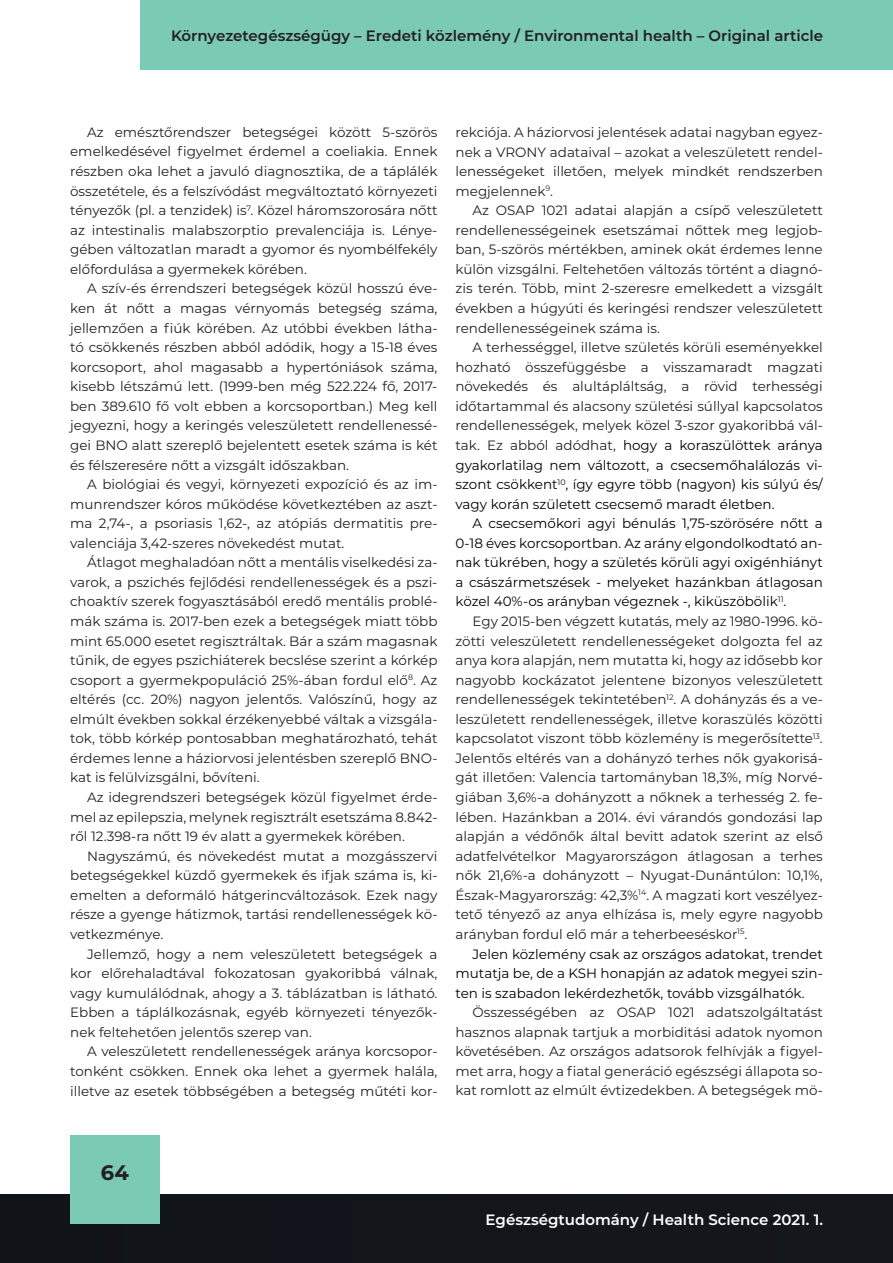
<style>
.page{position:relative;width:893px;height:1263px;background:#fff}
.page>*{position:absolute;margin:0;border:0;box-sizing:border-box;transform-origin:0 0}
.t1{font:700 21px "Montserrat";color:#231f20}
.t2{font:600 15px "Montserrat";color:#231f20}
.t3{font:600 15px "Montserrat";color:#fff}
.t4{font:13.5px/19.5px "Montserrat";color:#231f20;text-align:justify}
.t5{font:13.5px/19.5px "Montserrat";color:#000001;text-align:justify}
.s1{color:#000001}
</style>
<div class="page">
<div style="left:140px;top:1px;width:753px;height:69px;background:#7acab4"></div>
<div style="left:0;top:1195px;width:893px;height:68px;background:#13151b"></div>
<div style="left:70px;top:1135px;width:89px;height:89px;background:#7acab4"></div>
<p class="t2" style="left:171px;top:25px;width:653px">Környezetegészségügy – Eredeti közlemény / Environmental health – Original article</p>
<p class="t4" style="left:70px;top:122px;width:369px;text-indent:17px">Az emésztőrendszer betegségei között 5-szörös emelkedésével figyelmet érdemel a coeliakia. Ennek részben oka lehet a javuló diagnosztika, de a táplálék összetétele, és a felszívódást megváltoztató környezeti tényezők (pl. a tenzidek) is<sup>7</sup>. Közel háromszorosára nőtt az intestinalis malabszorptio prevalenciája is. Lénye&shy;gében változatlan maradt a gyomor és nyombélfekély előfordulása a gyermekek körében.</p>
<p class="t4" style="left:70px;top:278px;width:369px;text-indent:17px">A szív-és érrendszeri betegségek közül hosszú éve&shy;ken át nőtt a magas vérnyomás betegség száma, jellemzően a fiúk körében. Az utóbbi években látha&shy;tó csökkenés részben abból adódik, hogy a 15-18 éves korcsoport, ahol magasabb a hypertóniások száma, kisebb létszámú lett. (1999-ben még 522.224 fő, 2017- ben 389.610 fő volt ebben a korcsoportban.) Meg kell jegyezni, hogy a keringés veleszületett rendellenessé&shy;gei BNO alatt szereplő bejelentett esetek száma is két és félszeresére nőtt a vizsgált időszakban.</p>
<p class="t4" style="left:70px;top:474px;width:369px;text-indent:17px">A biológiai és vegyi, környezeti expozíció és az im&shy;munrendszer kóros működése következtében az aszt&shy;ma 2,74-, a psoriasis 1,62-, az atópiás dermatitis pre&shy;valenciája 3,42-szeres növekedést mutat.</p>
<p class="t4" style="left:70px;top:552px;width:369px;text-indent:17px">Átlagot meghaladóan nőtt a mentális viselkedési za&shy;varok, a pszichés fejlődési rendellenességek és a pszi&shy;choaktív szerek fogyasztásából eredő mentális problé&shy;mák száma is. 2017-ben ezek a betegségek miatt több mint 65.000 esetet regisztráltak. Bár a szám magasnak tűnik, de egyes pszichiáterek becslése szerint a kórkép csoport a gyermekpopuláció 25%-ában fordul elő<sup>8</sup>. Az eltérés (cc. 20%) nagyon jelentős. Valószínű, hogy az elmúlt években sokkal érzékenyebbé váltak a vizsgála&shy;tok, több kórkép pontosabban meghatározható, tehát érdemes lenne a háziorvosi jelentésben szereplő BNO&shy;kat is felülvizsgálni, bővíteni.</p>
<p class="t4" style="left:70px;top:787px;width:369px;text-indent:17px">Az idegrendszeri betegségek közül figyelmet érde&shy;mel az epilepszia, melynek regisztrált esetszáma 8.842- ről 12.398-ra nőtt 19 év alatt a gyermekek körében.</p>
<p class="t4" style="left:70px;top:846px;width:369px;text-indent:17px">Nagyszámú, és növekedést mutat a mozgásszervi betegségekkel küzdő gyermekek és ifjak száma is, ki&shy;emelten a deformáló hátgerincváltozások. Ezek nagy része a gyenge hátizmok, tartási rendellenességek kö&shy;vetkezménye.</p>
<p class="t4" style="left:70px;top:943px;width:369px;text-indent:17px">Jellemző, hogy a nem veleszületett betegségek a kor előrehaladtával fokozatosan gyakoribbá válnak, vagy kumulálódnak, ahogy a 3. táblázatban is látható.<br>Ebben a táplálkozásnak, egyéb környezeti tényezők&shy;nek feltehetően jelentős szerep van.</p>
<p class="t4" style="left:70px;top:1041px;width:369px;text-indent:17px">A veleszületett rendellenességek aránya korcsopor&shy;tonként csökken. Ennek oka lehet a gyermek halála, illetve az esetek többségében a betegség műtéti kor-</p>
<p class="t4" style="left:455px;top:122px;width:369px">rekciója. A háziorvosi jelentések adatai nagyban egyez&shy;nek a VRONY adataival – azokat a veleszületett rendel&shy;lenességeket illetően, melyek mindkét rendszerben megjelennek<sup>9</sup>.</p>
<p class="t4" style="left:455px;top:200px;width:369px;text-indent:17px">Az OSAP 1021 adatai alapján a csípő veleszületett rendellenességeinek esetszámai nőttek meg legjob&shy;ban, 5-szörös mértékben, aminek okát érdemes lenne külön vizsgálni. Feltehetően változás történt a diagnó&shy;zis terén. Több, mint 2-szeresre emelkedett a vizsgált években a húgyúti és keringési rendszer veleszületett rendellenességeinek száma is.</p>
<p class="t4" style="left:455px;top:337px;width:369px;text-indent:17px">A terhességgel, illetve születés körüli eseményekkel hozható összefüggésbe a visszamaradt magzati növekedés és alultápláltság, a rövid terhességi időtartammal és alacsony születési súllyal kapcsolatos rendellenességek, melyek közel 3-szor gyakoribbá vál&shy;tak. Ez abból adódhat, <span class="s1">hogy a koraszülöttek aránya gyakorlatilag nem változott, a csecsemőhalálozás vi&shy;szont csökkent</span><sup>10</sup><span class="s1">, így egyre több (nagyon) kis súlyú és/ vagy korán született csecsemő maradt életben.</span></p>
<p class="t5" style="left:455px;top:513px;width:369px;text-indent:17px">A csecsemőkori agyi bénulás 1,75-szörösére nőtt a 0-18 éves korcsoportban. Az arány elgondolkodtató an&shy;nak tükrében, hogy a születés körüli agyi oxigénhiányt a császármetszések - melyeket hazánkban átlagosan közel 40%-os arányban végeznek -, kiküszöbölik<sup>11</sup>.</p>
<p class="t4" style="left:455px;top:611px;width:369px;text-indent:17px">Egy 2015-ben végzett kutatás, mely az 1980-1996. kö&shy;zötti veleszületett rendellenességeket dolgozta fel az anya kora alapján, nem mutatta ki, hogy az idősebb kor nagyobb kockázatot jelentene bizonyos veleszületett rendellenességek tekintetében<sup>12</sup>. A dohányzás és a ve&shy;leszületett rendellenességek, illetve koraszülés közötti kapcsolatot viszont több közlemény is megerősítette<sup>13</sup>.<br>Jelentős eltérés van a dohányzó terhes nők gyakorisá&shy;gát illetően: Valencia tartományban 18,3%, míg Norvé&shy;giában 3,6%-a dohányzott a nőknek a terhesség 2. fe&shy;lében. Hazánkban a 2014. évi várandós gondozási lap alapján a védőnők által bevitt adatok szerint az első adatfelvételkor Magyarországon átlagosan a terhes nők 21,6%-a dohányzott – Nyugat-Dunántúlon: 10,1%, Észak-Magyarország: 42,3%<sup>14</sup>. A magzati kort veszélyez&shy;tető tényező az anya elhízása is, mely egyre nagyobb arányban fordul elő már a teherbeeséskor<sup>15</sup>.</p>
<p class="t5" style="left:455px;top:943px;width:369px;text-indent:17px">Jelen közlemény csak az országos adatokat, trendet mutatja be, de a KSH honapján az adatok megyei szin&shy;ten is szabadon lekérdezhetők, tovább vizsgálhatók.</p>
<p class="t4" style="left:455px;top:1002px;width:369px;text-indent:17px">Összességében az OSAP 1021 adatszolgáltatást hasznos alapnak tartjuk a morbiditási adatok nyomon követésében. Az országos adatsorok felhívják a figyel&shy;met arra, hogy a fiatal generáció egészségi állapota so&shy;kat romlott az elmúlt évtizedekben. A betegségek mö-</p>
<h1 class="t1" style="left:101px;top:1157px;width:29px">64</h1>
<p class="t3" style="left:486px;top:1209px;width:339px">Egészségtudomány / Health Science 2021. 1.</p>
</div>
